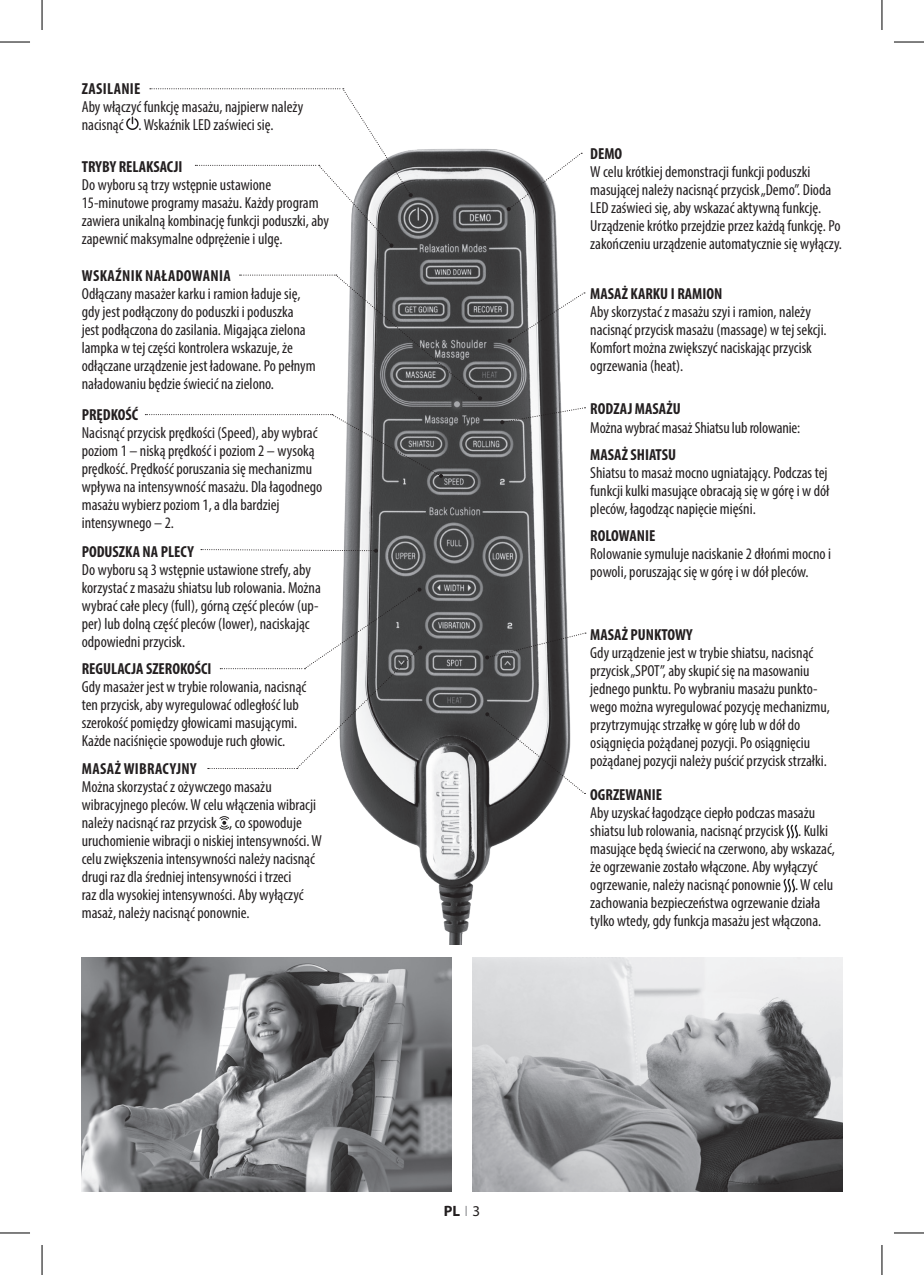
<style>
.page{position:relative;width:924px;height:1275px;background:#fff}
.page>*{position:absolute;margin:0;border:0;box-sizing:border-box;transform-origin:0 0}
.Body_Copy{font:condensed 16px/18px "Myriad Pro";color:#231f20}
.Warnings_-_Caps{font:condensed 16px/18px "Myriad Pro";color:#231f20}
.Warnings_-_Caps-2{font:700 condensed 16px "Myriad Pro";letter-spacing:.005em;color:#231f20}
.Body_Copy-2{font:700 condensed 16px "Myriad Pro";color:#231f20}
.Sub-header{font:700 condensed 16px "Myriad Pro";letter-spacing:.02em;color:#231f20}
.Page_nos{font:700 15px "Myriad Pro";color:#231f20}
.s1{font-weight:400;font-stretch:condensed;color:#939598}
.s2{font-weight:400}
</style>
<div class="page">
<img style="left:270px;top:148px;width:317px;height:797px">
<img style="left:82px;top:958px;width:369px;height:233px">
<img style="left:472px;top:958px;width:369px;height:233px">
<svg style="left:507px;top:292px;width:77px;height:51px"></svg>
<svg style="left:500px;top:407px;width:85px;height:17px"></svg>
<svg style="left:145px;top:414px;width:298px;height:64px"></svg>
<svg style="left:201px;top:548px;width:177px;height:5px"></svg>
<svg style="left:208px;top:587px;width:214px;height:182px"></svg>
<svg style="left:485px;top:712px;width:100px;height:82px"></svg>
<svg style="left:485px;top:632px;width:100px;height:27px"></svg>
<svg style="left:506px;top:153px;width:76px;height:58px"></svg>
<svg style="left:150px;top:88px;width:262px;height:159px"></svg>
<svg style="left:126px;top:117px;width:13px;height:13px"></svg>
<svg style="left:786px;top:824px;width:11px;height:14px"></svg>
<svg style="left:783px;top:878px;width:11px;height:14px"></svg>
<svg style="left:219px;top:816px;width:11px;height:14px"></svg>
<svg style="left:239px;top:275px;width:243px;height:125px"></svg>
<hr style="left:0;top:42px;width:30px;height:1px;background:#000">
<hr style="left:893px;top:42px;width:30px;height:1px;background:#000">
<hr style="left:0;top:1232px;width:30px;height:1px;background:#000">
<hr style="left:893px;top:1232px;width:30px;height:1px;background:#000">
<hr style="left:42px;top:0;width:1px;height:30px;background:#000">
<hr style="left:42px;top:1245px;width:1px;height:30px;background:#000">
<hr style="left:881px;top:0;width:1px;height:30px;background:#000">
<hr style="left:881px;top:1245px;width:1px;height:30px;background:#000">
<p class="Sub-header" style="left:82px;top:79px;width:60px">ZASILANIE</p>
<p class="Body_Copy" style="left:82px;top:97px;width:223px">Aby włączyć funkcję masażu, najpierw należy nacisnąć . Wskaźnik LED zaświeci się.</p>
<p class="Warnings_-_Caps-2" style="left:82px;top:156px;width:102px">TRYBY RELAKSACJI</p>
<p class="Warnings_-_Caps" style="left:82px;top:175px;width:249px">Do wyboru są trzy wstępnie ustawione 15-minutowe programy masażu. Każdy program zawiera unikalną kombinację funkcji poduszki, aby zapewnić maksymalne odprężenie i ulgę.</p>
<p class="Warnings_-_Caps-2" style="left:82px;top:266px;width:150px">WSKAŹNIK NAŁADOWANIA</p>
<p class="Warnings_-_Caps" style="left:82px;top:285px;width:235px">Odłączany masażer karku i ramion ładuje się, gdy jest podłączony do poduszki i poduszka<br>jest podłączona do zasilania. Migająca zielona lampka w tej części kontrolera wskazuje, że odłączane urządzenie jest ładowane. Po pełnym naładowaniu będzie świecić na zielono.</p>
<p class="Warnings_-_Caps-2" style="left:82px;top:404px;width:58px">PRĘDKOŚĆ</p>
<p class="Warnings_-_Caps" style="left:82px;top:423px;width:242px">Nacisnąć przycisk prędkości (Speed), aby wybrać poziom 1 – niską prędkość i poziom 2 – wysoką prędkość. Prędkość poruszania się mechanizmu wpływa na intensywność masażu. Dla łagodnego masażu wybierz poziom 1, a dla bardziej intensywnego – 2.</p>
<p class="Body_Copy-2" style="left:82px;top:542px;width:114px">PODUSZKA NA PLECY</p>
<p class="Body_Copy" style="left:82px;top:560px;width:240px">Do wyboru są 3 wstępnie ustawione strefy, aby korzystać z masażu shiatsu lub rolowania. Można wybrać całe plecy (full), górną część pleców (up&shy;per) lub dolną część pleców (lower), naciskając odpowiedni przycisk.</p>
<p class="Body_Copy-2" style="left:82px;top:658px;width:131px">REGULACJA SZEROKOŚCI</p>
<p class="Body_Copy" style="left:82px;top:677px;width:226px">Gdy masażer jest w trybie rolowania, nacisnąć ten przycisk, aby wyregulować odległość lub szerokość pomiędzy głowicami masującymi.<br>Każde naciśnięcie spowoduje ruch głowic.</p>
<p class="Warnings_-_Caps-2" style="left:82px;top:758px;width:116px">MASAŻ WIBRACYJNY</p>
<p class="Warnings_-_Caps" style="left:82px;top:777px;width:242px">Można skorzystać z ożywczego masażu wibracyjnego pleców. W celu włączenia wibracji należy nacisnąć raz przycisk , co spowoduje uruchomienie wibracji o niskiej intensywności. W celu zwiększenia intensywności należy nacisnąć drugi raz dla średniej intensywności i trzeci<br>raz dla wysokiej intensywności. Aby wyłączyć masaż, należy nacisnąć ponownie.</p>
<p class="Page_nos" style="left:443px;top:1200px;width:38px">PL <span class="s1">I</span> <span class="s2">3</span></p>
<p class="Body_Copy-2" style="left:590px;top:144px;width:34px">DEMO</p>
<p class="Body_Copy" style="left:590px;top:162px;width:253px">W celu krótkiej demonstracji funkcji poduszki masującej należy nacisnąć przycisk „Demo”. Dioda LED zaświeci się, aby wskazać aktywną funkcję.<br>Urządzenie krótko przejdzie przez każdą funkcję. Po zakończeniu urządzenie automatycznie się wyłączy.</p>
<p class="Warnings_-_Caps-2" style="left:590px;top:283px;width:133px">MASAŻ KARKU I RAMION</p>
<p class="Warnings_-_Caps" style="left:590px;top:302px;width:238px">Aby skorzystać z masażu szyi i ramion, należy nacisnąć przycisk masażu (massage) w tej sekcji.<br>Komfort można zwiększyć naciskając przycisk ogrzewania (heat).</p>
<p class="Warnings_-_Caps-2" style="left:590px;top:398px;width:92px">RODZAJ MASAŻU</p>
<p class="Body_Copy" style="left:590px;top:418px;width:211px">Można wybrać masaż Shiatsu lub rolowanie:</p>
<p class="Body_Copy-2" style="left:590px;top:444px;width:87px">MASAŻ SHIATSU</p>
<p class="Body_Copy" style="left:590px;top:463px;width:240px;text-align:justify">Shiatsu to masaż mocno ugniatający. Podczas tej funkcji kulki masujące obracają się w górę i w dół pleców, łagodząc napięcie mięśni.</p>
<p class="Body_Copy-2" style="left:590px;top:525px;width:67px">ROLOWANIE</p>
<p class="Body_Copy" style="left:590px;top:544px;width:242px">Rolowanie symuluje naciskanie 2 dłońmi mocno i powoli, poruszając się w górę i w dół pleców.</p>
<p class="Body_Copy-2" style="left:590px;top:625px;width:104px">MASAŻ PUNKTOWY</p>
<p class="Body_Copy" style="left:590px;top:643px;width:241px">Gdy urządzenie jest w trybie shiatsu, nacisnąć przycisk „SPOT”, aby skupić się na masowaniu jednego punktu. Po wybraniu masażu punkto&shy;wego można wyregulować pozycję mechanizmu, przytrzymując strzałkę w górę lub w dół do osiągnięcia pożądanej pozycji. Po osiągnięciu pożądanej pozycji należy puścić przycisk strzałki.</p>
<p class="Body_Copy-2" style="left:590px;top:785px;width:73px">OGRZEWANIE</p>
<p class="Body_Copy" style="left:590px;top:804px;width:246px">Aby uzyskać łagodzące ciepło podczas masażu shiatsu lub rolowania, nacisnąć przycisk . Kulki masujące będą świecić na czerwono, aby wskazać, że ogrzewanie zostało włączone. Aby wyłączyć ogrzewanie, należy nacisnąć ponownie . W celu zachowania bezpieczeństwa ogrzewanie działa tylko wtedy, gdy funkcja masażu jest włączona.</p>
</div>
